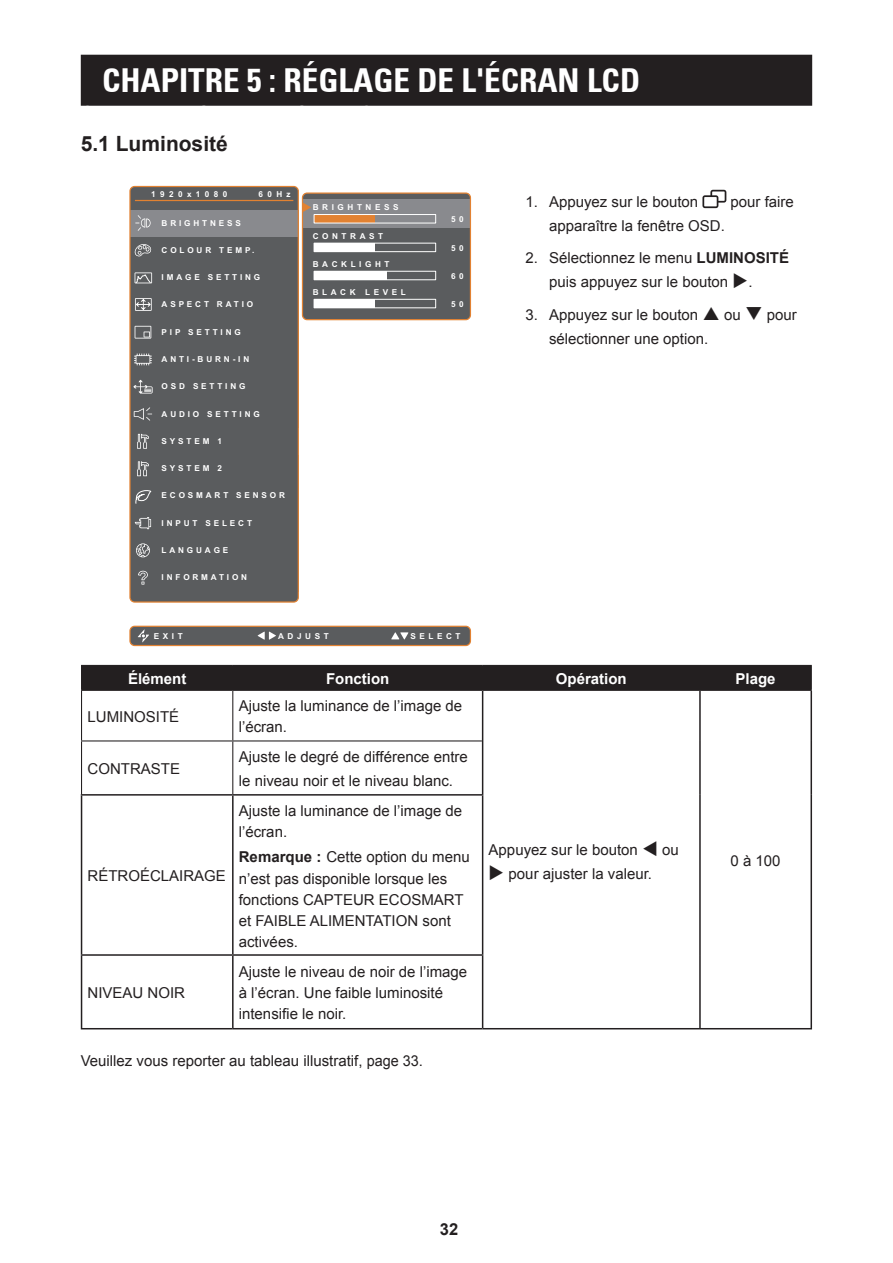
<style>
.page{position:relative;width:893px;height:1263px;background:#fff}
.page>*{position:absolute;margin:0;border:0;box-sizing:border-box;transform-origin:0 0}
.t1{font:700 condensed 33px "Univers 67";color:#fff}
.t2{font:700 21px "Arial";color:#231f20}
.t3{font:700 16.5px "Arial";color:#231f20}
.t4{font:15px/21px "Arial";color:#231f20}
.t5{font:700 15px "Arial";color:#fff}
.t6{font:700 8.1px "Arial";letter-spacing:.35em;color:#fff}
.t7{font:700 8.1px "Arial";letter-spacing:.44em;color:#fff}
.t8{font:700 8.1px "Arial";letter-spacing:.54em;color:#fff}
.s1{font-weight:700}
</style>
<div class="page">
<div style="left:82px;top:55px;width:729px;height:50px;background:#231f20"></div>
<div style="left:81px;top:55px;width:731px;height:51px;border:2px solid #231f20"></div>
<div style="left:130px;top:626px;width:340px;height:19px;background:#5a5c5e;border-radius:5px"></div>
<div style="left:129px;top:626px;width:342px;height:20px;border:1px solid #e28232;border-radius:5px"></div>
<svg style="left:138px;top:629px;width:11px;height:13px"></svg>
<svg style="left:391px;top:632px;width:17px;height:7px"></svg>
<svg style="left:258px;top:632px;width:18px;height:8px"></svg>
<div style="left:302px;top:193px;width:168px;height:127px;background:#5a5c5e;border-radius:5px"></div>
<div style="left:302px;top:200px;width:168px;height:28px;background:#898a8e"></div>
<svg style="left:304px;top:203px;width:7px;height:9px"></svg>
<div style="left:302px;top:192px;width:169px;height:128px;border:1px solid #e28232;border-radius:5px"></div>
<div style="left:314px;top:215px;width:61px;height:8px;background:#e28232"></div>
<div style="left:314px;top:214px;width:122px;height:9px;border:1px solid #fff"></div>
<div style="left:314px;top:299px;width:61px;height:9px;background:#fff"></div>
<div style="left:314px;top:299px;width:122px;height:9px;border:1px solid #fff"></div>
<div style="left:314px;top:271px;width:73px;height:9px;background:#fff"></div>
<div style="left:314px;top:271px;width:122px;height:9px;border:1px solid #fff"></div>
<div style="left:314px;top:243px;width:61px;height:9px;background:#fff"></div>
<div style="left:314px;top:243px;width:122px;height:9px;border:1px solid #fff"></div>
<svg style="left:129px;top:186px;width:170px;height:417px;background:#616060"></svg>
<svg style="left:135px;top:215px;width:16px;height:16px"></svg>
<svg style="left:134px;top:244px;width:18px;height:13px"></svg>
<svg style="left:135px;top:517px;width:16px;height:12px"></svg>
<svg style="left:136px;top:543px;width:14px;height:14px"></svg>
<svg style="left:138px;top:571px;width:10px;height:14px"></svg>
<svg style="left:133px;top:380px;width:20px;height:14px"></svg>
<svg style="left:134px;top:407px;width:18px;height:14px"></svg>
<svg style="left:137px;top:461px;width:12px;height:15px"></svg>
<svg style="left:137px;top:434px;width:12px;height:15px"></svg>
<svg style="left:135px;top:326px;width:16px;height:13px"></svg>
<svg style="left:134px;top:354px;width:18px;height:11px"></svg>
<svg style="left:135px;top:272px;width:17px;height:12px"></svg>
<svg style="left:135px;top:298px;width:17px;height:13px"></svg>
<svg style="left:135px;top:488px;width:18px;height:16px"></svg>
<svg style="left:702px;top:190px;width:24px;height:18px"></svg>
<div style="left:81px;top:665px;width:731px;height:25px;background:#231f20"></div>
<hr style="left:81px;top:690px;width:152px;height:1px;background:#231f20">
<hr style="left:81px;top:691px;width:1px;height:49px;background:#231f20">
<hr style="left:233px;top:690px;width:250px;height:1px;background:#231f20">
<hr style="left:232px;top:691px;width:1px;height:49px;background:#231f20">
<hr style="left:483px;top:690px;width:217px;height:1px;background:#231f20">
<hr style="left:700px;top:690px;width:112px;height:1px;background:#231f20">
<hr style="left:81px;top:740px;width:152px;height:1px;background:#231f20">
<hr style="left:81px;top:741px;width:1px;height:53px;background:#231f20">
<hr style="left:233px;top:740px;width:249px;height:1px;background:#231f20">
<hr style="left:232px;top:741px;width:1px;height:53px;background:#231f20">
<hr style="left:483px;top:1028px;width:217px;height:1px;background:#231f20">
<hr style="left:700px;top:1028px;width:112px;height:1px;background:#231f20">
<hr style="left:482px;top:691px;width:1px;height:50px;background:#231f20">
<hr style="left:699px;top:691px;width:2px;height:50px;background:#231f20">
<hr style="left:810px;top:691px;width:2px;height:50px;background:#231f20">
<hr style="left:482px;top:741px;width:1px;height:53px;background:#231f20">
<hr style="left:699px;top:741px;width:2px;height:54px;background:#231f20">
<hr style="left:810px;top:741px;width:2px;height:54px;background:#231f20">
<hr style="left:81px;top:794px;width:152px;height:2px;background:#231f20">
<hr style="left:81px;top:796px;width:1px;height:158px;background:#231f20">
<hr style="left:233px;top:794px;width:250px;height:2px;background:#231f20">
<hr style="left:232px;top:796px;width:2px;height:158px;background:#231f20">
<hr style="left:482px;top:796px;width:1px;height:158px;background:#231f20">
<hr style="left:699px;top:795px;width:2px;height:160px;background:#231f20">
<hr style="left:810px;top:795px;width:2px;height:160px;background:#231f20">
<hr style="left:81px;top:954px;width:152px;height:2px;background:#231f20">
<hr style="left:81px;top:956px;width:1px;height:72px;background:#231f20">
<hr style="left:233px;top:954px;width:250px;height:2px;background:#231f20">
<hr style="left:232px;top:956px;width:2px;height:72px;background:#231f20">
<hr style="left:482px;top:956px;width:1px;height:72px;background:#231f20">
<hr style="left:699px;top:955px;width:2px;height:73px;background:#231f20">
<hr style="left:810px;top:955px;width:2px;height:73px;background:#231f20">
<hr style="left:81px;top:1028px;width:152px;height:1px;background:#231f20">
<hr style="left:233px;top:1028px;width:250px;height:1px;background:#231f20">
<h1 class="t1" style="left:102px;top:60px;width:540px">CHAPITRE 5 : RÉGLAGE DE L'ÉCRAN LCD</h1>
<h2 class="t2" style="left:81px;top:130px;width:149px">5.1 Luminosité</h2>
<p class="t8" style="left:151px;top:189px;width:78px">1920x1080</p>
<p class="t6" style="left:258px;top:189px;width:34px">60Hz</p>
<p class="t6" style="left:162px;top:217px;width:81px">BRIGHTNESS</p>
<p class="t6" style="left:162px;top:244px;width:94px">COLOUR TEMP.</p>
<p class="t6" style="left:162px;top:272px;width:100px">IMAGE SETTING</p>
<p class="t6" style="left:162px;top:299px;width:93px">ASPECT RATIO</p>
<p class="t6" style="left:162px;top:326px;width:81px">PIP SETTING</p>
<p class="t6" style="left:162px;top:353px;width:89px">ANTI-BURN-IN</p>
<p class="t6" style="left:162px;top:381px;width:85px">OSD SETTING</p>
<p class="t6" style="left:162px;top:408px;width:100px">AUDIO SETTING</p>
<p class="t6" style="left:162px;top:435px;width:62px">SYSTEM 1</p>
<p class="t6" style="left:162px;top:462px;width:62px">SYSTEM 2</p>
<p class="t6" style="left:162px;top:490px;width:125px">ECOSMART SENSOR</p>
<p class="t6" style="left:162px;top:517px;width:92px">INPUT SELECT</p>
<p class="t6" style="left:162px;top:544px;width:68px">LANGUAGE</p>
<p class="t6" style="left:162px;top:571px;width:87px">INFORMATION</p>
<p class="t7" style="left:313px;top:202px;width:87px">BRIGHTNESS</p>
<p class="t7" style="left:313px;top:230px;width:72px">CONTRAST</p>
<p class="t7" style="left:313px;top:258px;width:78px">BACKLIGHT</p>
<p class="t7" style="left:313px;top:286px;width:95px">BLACK LEVEL</p>
<p class="t6" style="left:451px;top:214px;width:14px">5 0</p>
<p class="t6" style="left:451px;top:242px;width:14px">5 0</p>
<p class="t6" style="left:451px;top:270px;width:14px">6 0</p>
<p class="t6" style="left:451px;top:298px;width:14px">5 0</p>
<p class="t6" style="left:154px;top:630px;width:30px">EXIT</p>
<p class="t6" style="left:278px;top:630px;width:52px">ADJUST</p>
<p class="t6" style="left:410px;top:630px;width:52px">SELECT</p>
<p class="t4" style="left:526px;top:191px;width:174px">1. Appuyez sur le bouton</p>
<p class="t4" style="left:731px;top:191px;width:65px">pour faire</p>
<p class="t4" style="left:549px;top:215px;width:177px">apparaître la fenêtre OSD.</p>
<p class="t4" style="left:549px;top:246px;width:242px;line-height:24px;text-indent:-23px">2. Sélectionnez le menu <span class="s1">LUMINOSITÉ </span>puis appuyez sur le bouton ◆.</p>
<p class="t4" style="left:526px;top:304px;width:174px">3. Appuyez sur le bouton</p>
<p class="t4" style="left:724px;top:304px;width:74px">ou ❑ pour</p>
<p class="t4" style="left:549px;top:328px;width:161px">sélectionner une option.</p>
<p class="t5" style="left:128px;top:669px;width:60px">Élément</p>
<p class="t5" style="left:326px;top:669px;width:65px">Fonction</p>
<p class="t5" style="left:556px;top:669px;width:72px">Opération</p>
<p class="t5" style="left:736px;top:669px;width:42px">Plage</p>
<p class="t4" style="left:88px;top:706px;width:93px">LUMINOSITÉ</p>
<p class="t4" style="left:239px;top:696px;width:225px">Ajuste la luminance de l’image de l’écran.</p>
<p class="t4" style="left:88px;top:759px;width:94px">CONTRASTE</p>
<p class="t4" style="left:239px;top:745px;width:231px;line-height:24px">Ajuste le degré de différence entre le niveau noir et le niveau blanc.</p>
<p class="t4" style="left:88px;top:866px;width:140px">RÉTROÉCLAIRAGE</p>
<p class="t4" style="left:239px;top:801px;width:225px">Ajuste la luminance de l’image de l’écran.</p>
<p class="t4" style="left:239px;top:847px;width:232px"><span class="s1">Remarque :</span> Cette option du menu n’est pas disponible lorsque les fonctions CAPTEUR ECOSMART et FAIBLE ALIMENTATION sont activées.</p>
<p class="t4" style="left:239px;top:962px;width:230px">Ajuste le niveau de noir de l’image à l’écran. Une faible luminosité intensifie le noir.</p>
<p class="t4" style="left:81px;top:1050px;width:344px">Veuillez vous reporter au tableau illustratif, page 33.</p>
<p class="t4" style="left:88px;top:983px;width:99px">NIVEAU NOIR</p>
<p class="t4" style="left:489px;top:839px;width:192px">Appuyez sur le bouton ▼ ou</p>
<p class="t4" style="left:489px;top:863px;width:165px">◆ pour ajuster la valeur.</p>
<p class="t4" style="left:731px;top:850px;width:52px">0 à 100</p>
<p class="t3" style="left:440px;top:1218px;width:20px">32</p>
</div>
